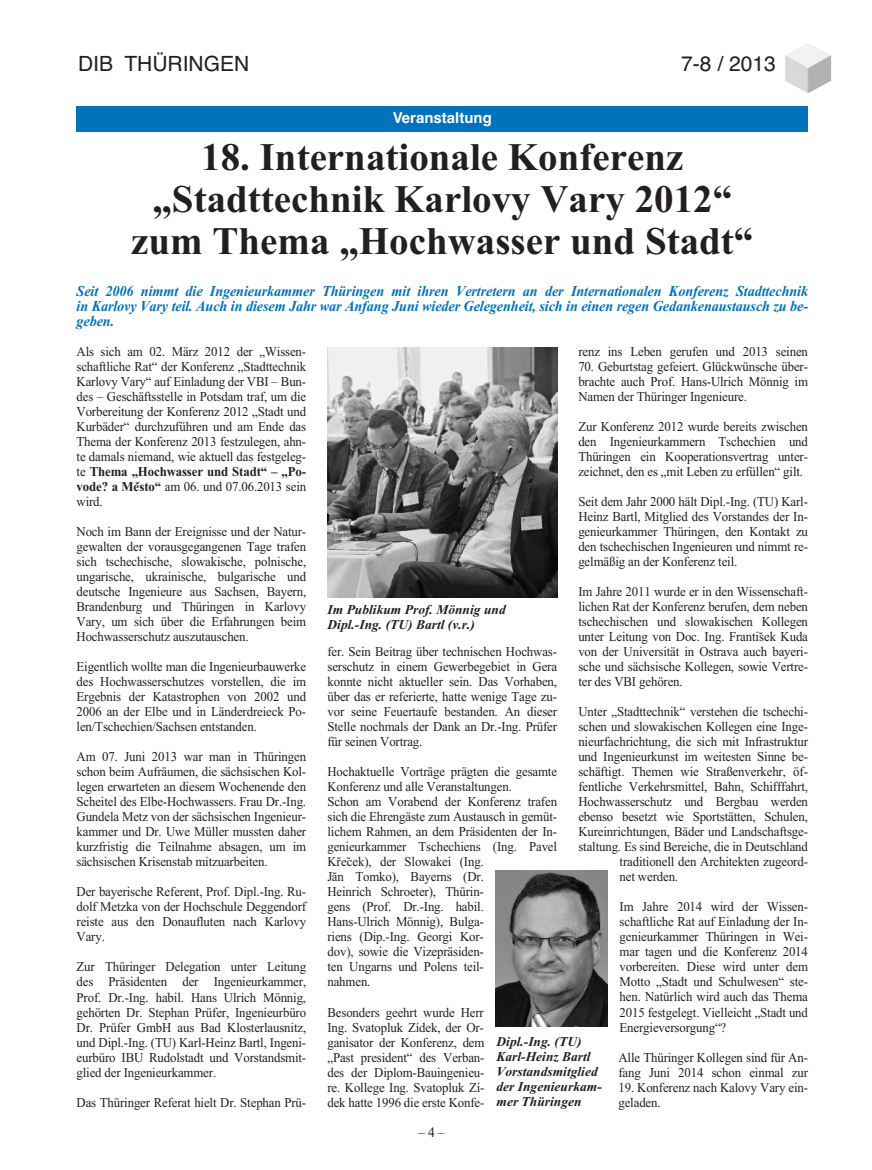
<style>
.page{position:relative;width:872px;height:1170px;background:#fff}
.page>*{position:absolute;margin:0;border:0;box-sizing:border-box;transform-origin:0 0}
.t1{font:700 39px/42px "Times New Roman";color:#231f20;text-align:center}
.t2{font:21px "Helvetica";color:#231f20}
.t3{font:italic 700 15px/15px "Times New Roman";letter-spacing:-.01em;color:#0073bc;text-align:justify;scale:.95 1}
.t4{font:700 15px "Helvetica";color:#fff}
.t5{font:13.5px/15px "Times New Roman";letter-spacing:-.01em;color:#231f20;text-align:justify;scale:.95 1}
.t6{font:italic 700 13.5px/15px "Times New Roman";color:#231f20}
.s1{font-weight:700}
</style>
<div class="page">
<hr style="left:76px;top:63px;width:224px;height:1px;background:#00aeef">
<img style="left:785px;top:43px;width:46px;height:50px">
<div style="left:77px;top:54px;width:700px;height:31px;background:#fff"></div>
<div style="left:77px;top:106px;width:731px;height:26px;background:#0073bc"></div>
<img style="left:496px;top:870px;width:111px;height:156px">
<img style="left:327px;top:347px;width:230px;height:250px">
<h2 class="t2" style="left:78px;top:52px;width:173px">DIB THÜRINGEN</h2>
<h2 class="t2" style="left:681px;top:52px;width:96px">7-8 / 2013</h2>
<p class="t4" style="left:393px;top:109px;width:101px">Veranstaltung</p>
<h1 class="t1" style="left:131px;top:136px;width:623px">18. Internationale Konferenz „Stadttechnik Karlovy Vary 2012“ zum Thema „Hochwasser und Stadt“</h1>
<p class="t3" style="left:77px;top:283px;width:771px">Seit 2006 nimmt die Ingenieurkammer Thüringen mit ihren Vertretern an der Internationalen Konferenz Stadttechnik in Karlovy Vary teil. Auch in diesem Jahr war Anfang Juni wieder Gelegenheit, sich in einen regen Gedankenaustausch zu be&shy;geben.</p>
<p class="t5" style="left:77px;top:344px;width:243px">Als sich am 02. März 2012 der „Wissen&shy;schaftliche Rat“ der Konferenz „Stadttechnik Karlovy Vary“ auf Einladung der VBI – Bun&shy;des – Geschäftsstelle in Potsdam traf, um die Vorbereitung der Konferenz 2012 „Stadt und Kurbäder“ durchzuführen und am Ende das Thema der Konferenz 2013 festzulegen, ahn&shy;te damals niemand, wie aktuell das festgeleg&shy;te <span class="s1">Thema „Hochwasser und Stadt“ – „Po&shy;vode? a Me˘sto“</span> am 06. und 07.06.2013 sein wird.</p>
<p class="t5" style="left:77px;top:524px;width:243px">Noch im Bann der Ereignisse und der Natur&shy;gewalten der vorausgegangenen Tage trafen sich tschechische, slowakische, polnische, ungarische, ukrainische, bulgarische und deutsche Ingenieure aus Sachsen, Bayern, Brandenburg und Thüringen in Karlovy Vary, um sich über die Erfahrungen beim Hochwasserschutz auszutauschen.</p>
<p class="t5" style="left:77px;top:659px;width:243px">Eigentlich wollte man die Ingenieurbauwerke des Hochwasserschutzes vorstellen, die im Ergebnis der Katastrophen von 2002 und 2006 an der Elbe und in Länderdreieck Po&shy;len/Tschechien/Sachsen entstanden.</p>
<p class="t5" style="left:77px;top:749px;width:243px">Am 07. Juni 2013 war man in Thüringen schon beim Aufräumen, die sächsischen Kol&shy;legen erwarteten an diesem Wochenende den Scheitel des Elbe-Hochwassers. Frau Dr.-Ing.<br>Gundela Metz von der sächsischen Ingenieur&shy;kammer und Dr. Uwe Müller mussten daher kurzfristig die Teilnahme absagen, um im sächsischen Krisenstab mitzuarbeiten.</p>
<p class="t5" style="left:77px;top:884px;width:243px">Der bayerische Referent, Prof. Dipl.-Ing. Ru&shy;dolf Metzka von der Hochschule Deggendorf reiste aus den Donaufluten nach Karlovy Vary.</p>
<p class="t5" style="left:77px;top:959px;width:243px">Zur Thüringer Delegation unter Leitung des Präsidenten der Ingenieurkammer, Prof. Dr.-Ing. habil. Hans Ulrich Mönnig, gehörten Dr. Stephan Prüfer, Ingenieurbüro Dr. Prüfer GmbH aus Bad Klosterlausnitz, und Dipl.-Ing. (TU) Karl-Heinz Bartl, Ingeni&shy;eurbüro IBU Rudolstadt und Vorstandsmit&shy;glied der Ingenieurkammer.</p>
<p class="t5" style="left:77px;top:1094px;width:243px">Das Thüringer Referat hielt Dr. Stephan Prü-</p>
<p class="t5" style="left:578px;top:344px;width:243px">renz ins Leben gerufen und 2013 seinen</p>
<p class="t5" style="left:578px;top:359px;width:243px">70. Geburtstag gefeiert. Glückwünsche über&shy;brachte auch Prof. Hans-Ulrich Mönnig im Namen der Thüringer Ingenieure.</p>
<p class="t5" style="left:578px;top:419px;width:243px">Zur Konferenz 2012 wurde bereits zwischen den Ingenieurkammern Tschechien und Thüringen ein Kooperationsvertrag unter&shy;zeichnet, den es „mit Leben zu erfüllen“ gilt.</p>
<p class="t5" style="left:578px;top:494px;width:243px">Seit dem Jahr 2000 hält Dipl.-Ing. (TU) Karl-Heinz Bartl, Mitglied des Vorstandes der In&shy;genieurkammer Thüringen, den Kontakt zu den tschechischen Ingenieuren und nimmt re&shy;gelmäßig an der Konferenz teil.</p>
<p class="t5" style="left:578px;top:584px;width:243px">Im Jahre 2011 wurde er in den Wissenschaft&shy;lichen Rat der Konferenz berufen, dem neben tschechischen und slowakischen Kollegen unter Leitung von Doc. Ing. Franti˘sek Kuda von der Universität in Ostrava auch bayeri&shy;sche und sächsische Kollegen, sowie Vertre&shy;ter des VBI gehören.</p>
<p class="t5" style="left:578px;top:704px;width:243px">Unter „Stadttechnik“ verstehen die tschechi-</p>
<p class="t5" style="left:578px;top:719px;width:243px">schen und slowakischen Kollegen eine Inge-</p>
<p class="t5" style="left:578px;top:734px;width:243px">nieurfachrichtung, die sich mit Infrastruktur</p>
<p class="t5" style="left:578px;top:749px;width:243px">und Ingenieurkunst im weitesten Sinne be-</p>
<p class="t5" style="left:578px;top:764px;width:243px">schäftigt. Themen wie Straßenverkehr, öf-</p>
<p class="t5" style="left:578px;top:779px;width:243px">fentliche Verkehrsmittel, Bahn, Schifffahrt,</p>
<p class="t5" style="left:578px;top:794px;width:243px">Hochwasserschutz und Bergbau werden</p>
<p class="t5" style="left:578px;top:809px;width:243px">ebenso besetzt wie Sportstätten, Schulen,</p>
<p class="t5" style="left:578px;top:824px;width:243px">Kureinrichtungen, Bäder und Landschaftsge-</p>
<p class="t5" style="left:578px;top:839px;width:243px">staltung. Es sind Bereiche, die in Deutschland</p>
<p class="t5" style="left:619px;top:854px;width:200px">traditionell den Architekten zugeord-</p>
<p class="t5" style="left:619px;top:869px;width:63px">net werden.</p>
<p class="t5" style="left:619px;top:899px;width:200px">Im Jahre 2014 wird der Wissen&shy;schaftliche Rat auf Einladung der In&shy;genieurkammer Thüringen in Wei&shy;mar tagen und die Konferenz 2014 vorbereiten. Diese wird unter dem Motto „Stadt und Schulwesen“ ste&shy;hen. Natürlich wird auch das Thema 2015 festgelegt. Vielleicht „Stadt und Energieversorgung“?</p>
<p class="t5" style="left:618px;top:1049px;width:201px">Alle Thüringer Kollegen sind für An&shy;fang Juni 2014 schon einmal zur</p>
<p class="t5" style="left:618px;top:1079px;width:201px">19. Konferenz nach Kalovy Vary ein&shy;geladen.</p>
<p class="t6" style="left:327px;top:602px;width:180px">Im Publikum Prof. Mönnig und<br>Dipl.-Ing. (TU) Bartl (v.r.)</p>
<p class="t5" style="left:327px;top:644px;width:243px">fer. Sein Beitrag über technischen Hochwas&shy;serschutz in einem Gewerbegebiet in Gera konnte nicht aktueller sein. Das Vorhaben, über das er referierte, hatte wenige Tage zu&shy;vor seine Feuertaufe bestanden. An dieser Stelle nochmals der Dank an Dr.-Ing. Prüfer für seinen Vortrag.</p>
<p class="t5" style="left:327px;top:764px;width:243px;text-align:left">Hochaktuelle Vorträge prägten die gesamte<br>Konferenz und alle Veranstaltungen.<br>Schon am Vorabend der Konferenz trafen sich die Ehrengäste zum Austausch in gemüt&shy;lichem Rahmen, an dem Präsidenten der In&shy;genieurkammer Tschechiens (Ing. Pavel<br>Kr˘e˘cek), der Slowakei (Ing.<br>J˘an Tomko), Bayerns (Dr.<br>Heinrich Schroeter), Thürin-<br>gens (Prof. Dr.-Ing. habil.<br>Hans-Ulrich Mönnig), Bulga-<br>riens (Dip.-Ing. Georgi Kor-<br>dov), sowie die Vizepräsiden-<br>ten Ungarns und Polens teil-<br>nahmen.</p>
<p class="t5" style="left:327px;top:1004px;width:167px">Besonders geehrt wurde Herr Ing. Svatopluk Zídek, der Or&shy;ganisator der Konferenz, dem „Past president“ des Verban&shy;des der Diplom-Bauingenieu&shy;re. Kollege Ing. Svatopluk Zí&shy;dek hatte 1996 die erste Konfe-</p>
<p class="t6" style="left:496px;top:1033px;width:107px">Dipl.-Ing. (TU)<br>Karl-Heinz Bartl<br>Vorstandsmitglied der Ingenieurkam&shy;mer Thüringen</p>
</div>
